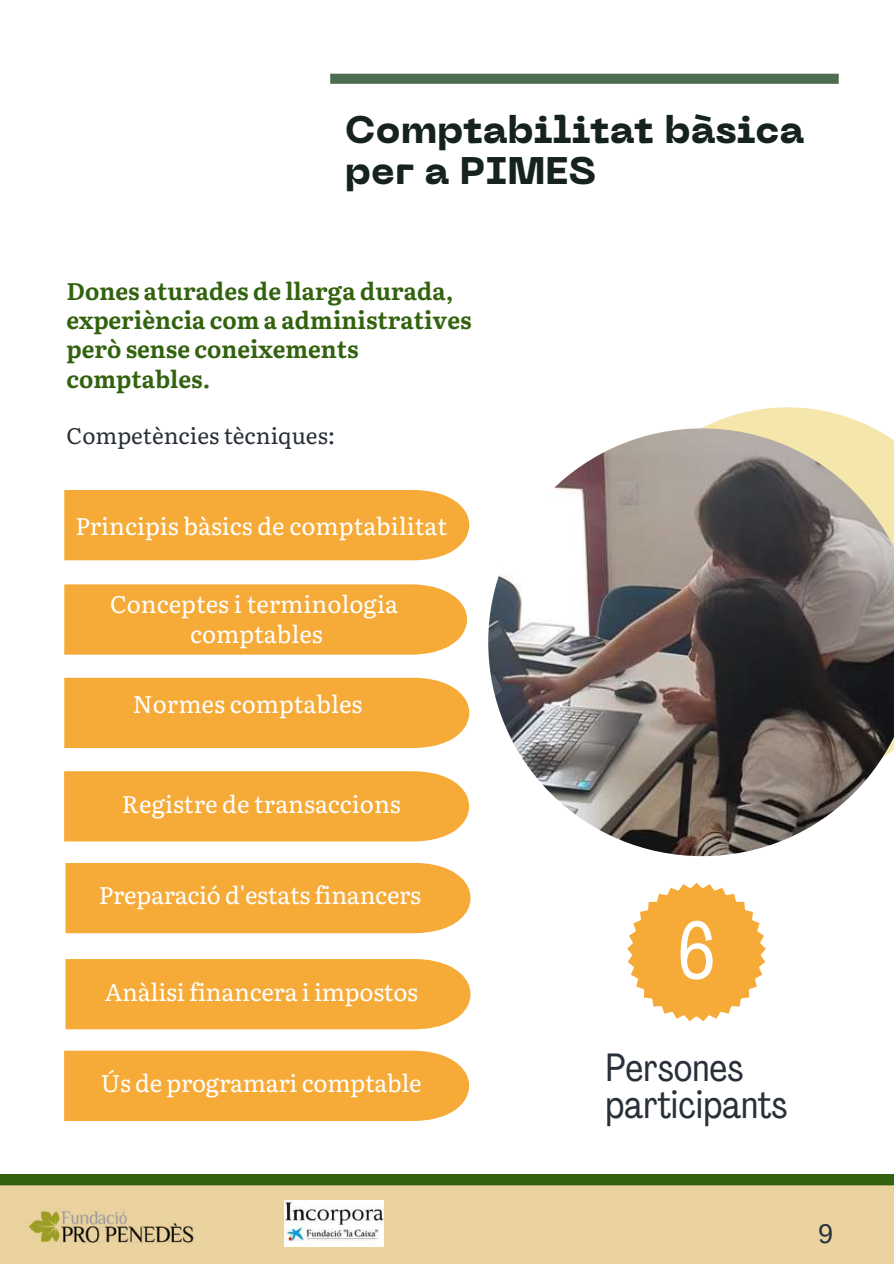
<style>
.page{position:relative;width:894px;height:1264px;background:#fff}
.page>*{position:absolute;margin:0;border:0;box-sizing:border-box;transform-origin:0 0}
.t1{font:79.35px "Agrandir Tight";color:#fff}
.t2{font:39px/37.2px "Agrandir Tight";color:#293039}
.t3{font:800 38.25px/41.7px "PP Neue Machina";color:#16221c}
.t4{font:27px "Arimo";color:#293039}
.t5{font:24px/29.2px "Literata";color:#fff;text-align:center}
.t6{font:700 24px/29.2px "Literata";color:#32620e}
.t7{font:22.5px "Literata";color:#293039}
</style>
<div class="page">
<svg style="left:627px;top:883px;width:138px;height:138px"></svg>
<div style="left:330px;top:74px;width:508px;height:10px;background:#4e6c50"></div>
<div style="left:64px;top:490px;width:405px;height:70px;background:#f6ab38"></div>
<div style="left:64px;top:584px;width:403px;height:70px;background:#f6ab38"></div>
<div style="left:64px;top:677px;width:405px;height:71px;background:#f6ab38"></div>
<div style="left:64px;top:771px;width:405px;height:70px;background:#f6ab38"></div>
<div style="left:65px;top:863px;width:405px;height:70px;background:#f6ab38"></div>
<svg style="left:0;top:1174px;width:893px;height:89px"></svg>
<img style="left:27px;top:1208px;width:167px;height:36px">
<svg style="left:702px;top:407px;width:171px;height:21px;fill:#f5e6ab"></svg>
<img style="left:488px;top:428px;width:405px;height:428px">
<div style="left:65px;top:959px;width:405px;height:70px;background:#f6ab38"></div>
<div style="left:64px;top:1050px;width:405px;height:70px;background:#f6ab38"></div>
<img style="left:284px;top:1200px;width:99px;height:25px">
<img style="left:284px;top:1225px;width:99px;height:21px">
<h3 class="t3" style="left:345px;top:112px;width:460px">Comptabilitat bàsica per a PIMES</h3>
<p class="t6" style="left:67px;top:275px;width:406px">Dones aturades de llarga durada, experiència com a administratives però sense coneixements comptables.</p>
<p class="t7" style="left:67px;top:417px;width:270px">Competències tècniques:</p>
<p class="t5" style="left:75px;top:509px;width:373px">Principis bàsics de comptabilitat</p>
<p class="t5" style="left:110px;top:588px;width:289px">Conceptes i terminologia comptables</p>
<p class="t5" style="left:133px;top:688px;width:231px">Normes comptables</p>
<p class="t5" style="left:122px;top:788px;width:280px">Registre de transaccions</p>
<p class="t5" style="left:99px;top:879px;width:323px">Preparació d'estats financers</p>
<p class="t5" style="left:105px;top:975px;width:314px">Anàlisi financera i impostos</p>
<p class="t5" style="left:101px;top:1067px;width:322px">Ús de programari comptable</p>
<h1 class="t1" style="left:676px;top:918px;width:41px">6</h1>
<h2 class="t2" style="left:605px;top:1052px;width:183px">Persones participants</h2>
<p class="t4" style="left:818px;top:1217px;width:17px">9</p>
</div>
